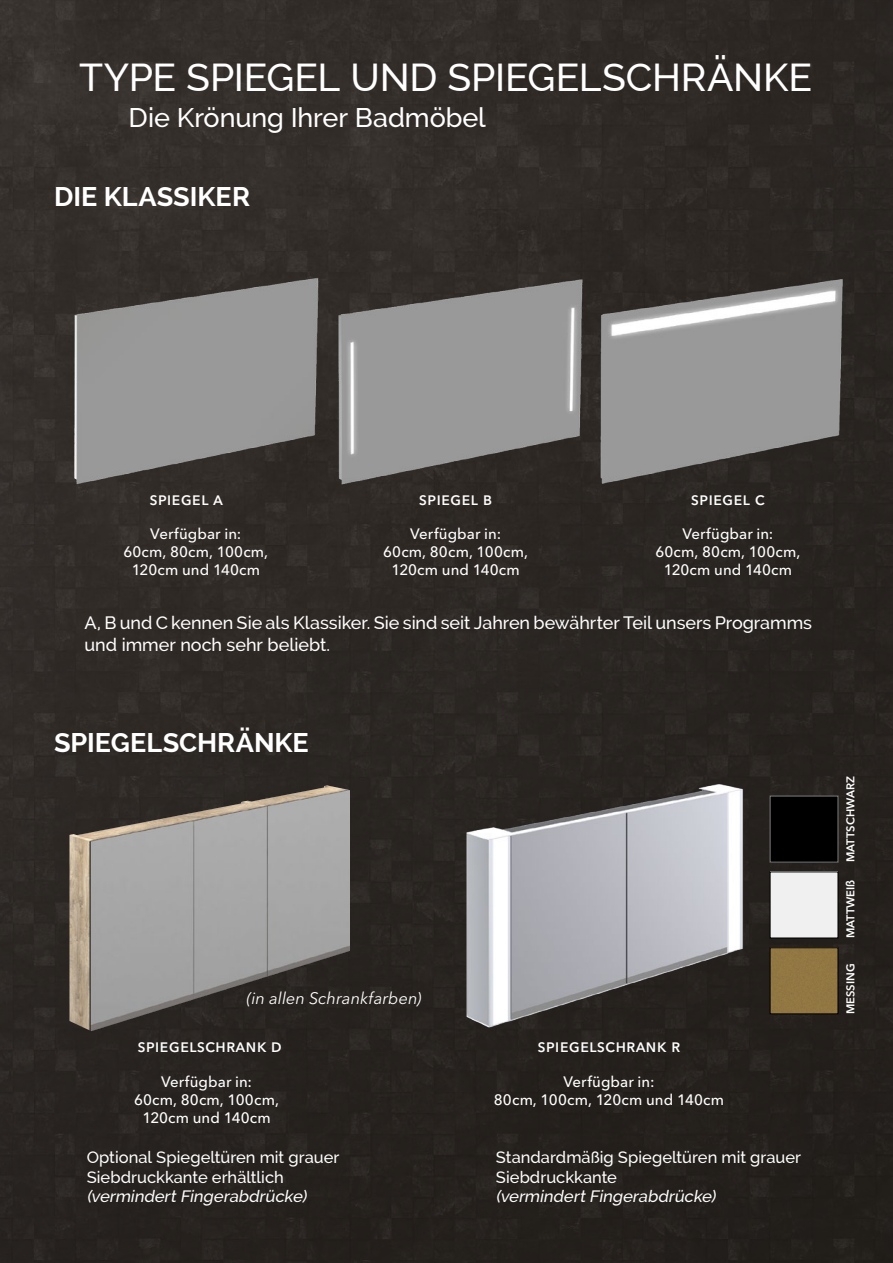
<style>
.page{position:relative;width:893px;height:1263px;background:#fff}
.page>*{position:absolute;margin:0;border:0;box-sizing:border-box;transform-origin:0 0}
.t1{font:500 39px "Raleway";letter-spacing:-.005em;color:#fff}
.t2{font:700 27px "Raleway";color:#fff}
.t3{font:500 27px "Raleway";letter-spacing:-.005em;color:#fff}
.t4{font:500 18px/21.6px "Raleway";letter-spacing:-.005em;color:#fff}
.t5{font:500 18px "Avenir Next LT Pro";color:#fff}
.t6{font:500 16.5px/19.8px "Raleway";color:#fff}
.t7{font:italic 500 16.5px "Raleway";color:#fff}
.t8{font:italic 16.5px "Avenir Next LT Pro";letter-spacing:-.005em;color:#fff}
.t9{font:500 15px/18px "Avenir Next LT Pro";letter-spacing:.005em;color:#fff;text-align:center}
.t10{font:600 11.25px "Avenir Next LT Pro";color:#fff}
</style>
<div class="page">
<img style="left:0;top:0;width:893px;height:1263px">
<img style="left:54px;top:275px;width:265px;height:211px">
<img style="left:319px;top:275px;width:260px;height:211px">
<img style="left:579px;top:275px;width:275px;height:211px">
<img style="left:181px;top:785px;width:146px;height:30px">
<img style="left:463px;top:780px;width:285px;height:251px">
<div style="left:770px;top:796px;width:68px;height:66px;background:#000"></div>
<div style="left:770px;top:796px;width:68px;height:66px;border:1px solid #7d7d7d"></div>
<div style="left:770px;top:872px;width:68px;height:66px;background:#f0f0f0"></div>
<div style="left:772px;top:949px;width:64px;height:63px;background:#917743"></div>
<div style="left:770px;top:947px;width:68px;height:67px;border:1px solid #000"></div>
<h1 class="t1" style="left:79px;top:54px;width:734px">TYPE SPIEGEL UND SPIEGELSCHRÄNKE</h1>
<h2 class="t3" style="left:128px;top:102px;width:359px">Die Krönung Ihrer Badmöbel</h2>
<h2 class="t2" style="left:54px;top:181px;width:198px">DIE KLASSIKER</h2>
<p class="t5" style="left:149px;top:488px;width:75px">sPiEgEl A</p>
<p class="t9" style="left:124px;top:525px;width:146px">Verfügbar in:<br>60cm, 80cm, 100cm,<br>120cm und 140cm</p>
<p class="t5" style="left:419px;top:488px;width:75px">sPiEgEl b</p>
<p class="t5" style="left:691px;top:488px;width:75px">sPiEgEl c</p>
<p class="t9" style="left:383px;top:525px;width:146px">Verfügbar in:<br>60cm, 80cm, 100cm,<br>120cm und 140cm</p>
<p class="t9" style="left:656px;top:525px;width:146px">Verfügbar in:<br>60cm, 80cm, 100cm,<br>120cm und 140cm</p>
<p class="t4" style="left:85px;top:612px;width:729px">A, B und C kennen Sie als Klassiker. Sie sind seit Jahren bewährter Teil unsers Programms und immer noch sehr beliebt.</p>
<h2 class="t2" style="left:54px;top:727px;width:256px">SPIEGELSCHRÄNKE</h2>
<p class="t8" style="left:247px;top:988px;width:176px">(in allen Schrankfarben)</p>
<p class="t5" style="left:137px;top:1035px;width:146px">sPiEgElscHrAnk D</p>
<p class="t5" style="left:537px;top:1035px;width:144px">sPiEgElscHrAnk r</p>
<p class="t9" style="left:134px;top:1073px;width:146px">Verfügbar in:<br>60cm, 80cm, 100cm,<br>120cm und 140cm</p>
<p class="t9" style="left:494px;top:1073px;width:232px">Verfügbar in:<br>80cm, 100cm, 120cm und 140cm</p>
<p class="t6" style="left:87px;top:1147px;width:254px">Optional Spiegeltüren mit grauer<br>Siebdruckkante erhältlich</p>
<p class="t7" style="left:87px;top:1187px;width:224px">(vermindertFingerabdrücke)</p>
<p class="t6" style="left:496px;top:1147px;width:307px">Standardmäßig Spiegeltüren mit grauer<br>Siebdruckkante</p>
<p class="t7" style="left:496px;top:1187px;width:224px">(vermindertFingerabdrücke)</p>
<p class="t10" style="left:844px;top:862px;width:88px;rotate:-90deg">MATTSCHWARZ</p>
<p class="t10" style="left:844px;top:938px;width:60px;rotate:-90deg">MATTWEIß</p>
<p class="t10" style="left:844px;top:1014px;width:52px;rotate:-90deg">MESSING</p>
</div>
